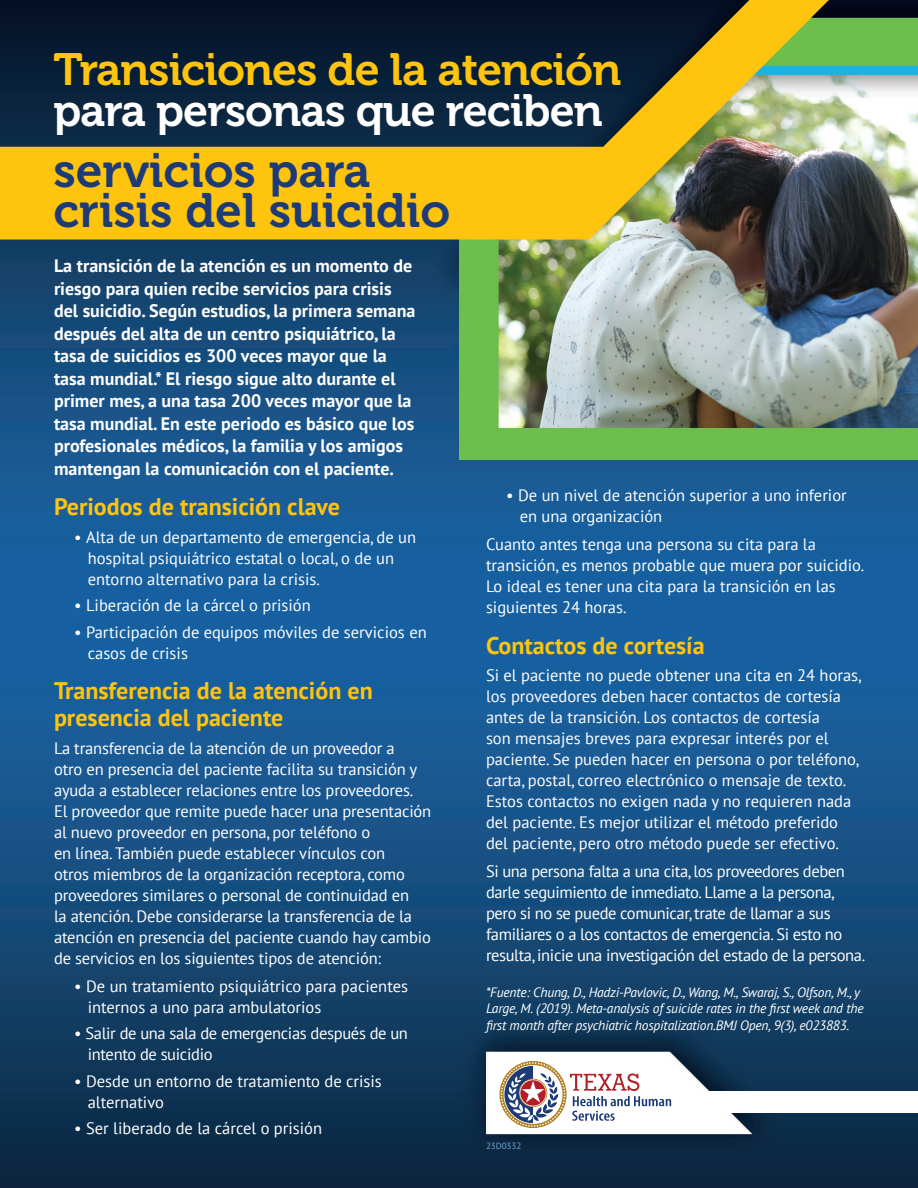
<style>
.page{position:relative;width:918px;height:1188px;background:#fff}
.page>*{position:absolute;margin:0;border:0;box-sizing:border-box;transform-origin:0 0}
.t1{font:48px/40.5px "Museo 700";color:#1d3b78}
.t2{font:45px "Museo 700";letter-spacing:-.02em;color:#fec40e}
.t3{font:45px "Museo 700";letter-spacing:-.02em;color:#fff}
.t4{font:700 24px/27px "PT Sans";color:#fec40e}
.t5{font:700 18px/22.5px "PT Sans";color:#fff}
.t6{font:16.5px/21px "PT Sans";letter-spacing:-.01em;color:#fff}
.t7{font:italic 13.5px/16.5px "PT Sans";letter-spacing:-.015em;color:#fff}
.t8{font:9px "PT Sans";color:#6fa9db}
</style>
<div class="page">
<img style="left:0;top:0;width:918px;height:1188px">
<svg style="left:0;top:0;width:829px;height:240px;background:#6e662f"></svg>
<div style="left:697px;top:1091px;width:221px;height:21px;background:#fff"></div>
<svg style="left:500px;top:1061px;width:171px;height:67px"></svg>
<h2 class="t2" style="left:53px;top:45px;width:569px">Transiciones de la atención</h2>
<h2 class="t3" style="left:53px;top:85px;width:551px">para personas que reciben</h2>
<h1 class="t1" style="left:53px;top:151px;width:398px">servicios para crisis del suicidio</h1>
<p class="t5" style="left:54px;top:254px;width:363px">La transición de la atención es un momento de riesgo para quien recibe servicios para crisis del suicidio. Según estudios, la primera semana después del alta de un centro psiquiátrico, la tasa de suicidios es 300 veces mayor que la tasa mundial.* El riesgo sigue alto durante el primer mes, a una tasa 200 veces mayor que la tasa mundial. En este periodo es básico que los profesionales médicos, la familia y los amigos mantengan la comunicación con el paciente.</p>
<h3 class="t4" style="left:54px;top:493px;width:288px">Periodos de transición clave</h3>
<p class="t6" style="left:74px;top:526px;width:343px">• Alta de un departamento de emergencia, de un</p>
<p class="t6" style="left:506px;top:485px;width:342px">• De un nivel de atención superior a uno inferior</p>
<p class="t6" style="left:486px;top:502px;width:331px;line-height:27.8px;text-indent:34px">en una organización<br>Cuanto antes tenga una persona su cita para la</p>
<p class="t6" style="left:486px;top:555px;width:380px">transición, es menos probable que muera por suicidio.<br>Lo ideal es tener una cita para la transición en las siguientes 24 horas.</p>
<h3 class="t4" style="left:486px;top:631px;width:220px">Contactos de cortesía</h3>
<p class="t6" style="left:486px;top:665px;width:377px">Si el paciente no puede obtener una cita en 24 horas, los proveedores deben hacer contactos de cortesía antes de la transición. Los contactos de cortesía<br>son mensajes breves para expresar interés por el paciente. Se pueden hacer en persona o por teléfono, carta, postal, correo electrónico o mensaje de texto.<br>Estos contactos no exigen nada y no requieren nada del paciente. Es mejor utilizar el método preferido del paciente, pero otro método puede ser efectivo.</p>
<p class="t6" style="left:486px;top:861px;width:381px">Si una persona falta a una cita, los proveedores deben darle seguimiento de inmediato. Llame a la persona, pero si no se puede comunicar, trate de llamar a sus familiares o a los contactos de emergencia. Si esto no resulta, inicie una investigación del estado de la persona.</p>
<p class="t7" style="left:486px;top:984px;width:379px">*Fuente: Chung, D., Hadzi-Pavlovic, D., Wang, M., Swaraj, S., Olfson, M., y<br>Large, M. (2019). Meta-analysis of suicide rates in the first week and the first month after psychiatric hospitalization.BMJ Open, 9(3), e023883.</p>
<p class="t6" style="left:88px;top:547px;width:308px">hospital psiquiátrico estatal o local, o de un entorno alternativo para la crisis.</p>
<p class="t6" style="left:74px;top:595px;width:238px">• Liberación de la cárcel o prisión</p>
<p class="t6" style="left:74px;top:621px;width:354px">• Participación de equipos móviles de servicios en</p>
<p class="t6" style="left:88px;top:642px;width:102px">casos de crisis</p>
<h3 class="t4" style="left:54px;top:677px;width:320px">Transferencia de la atención en presencia del paciente</h3>
<p class="t6" style="left:54px;top:737px;width:379px">La transferencia de la atención de un proveedor a<br>otro en presencia del paciente facilita su transición y ayuda a establecer relaciones entre los proveedores.<br>El proveedor que remite puede hacer una presentación al nuevo proveedor en persona, por teléfono o<br>en línea. También puede establecer vínculos con<br>otros miembros de la organización receptora, como proveedores similares o personal de continuidad en<br>la atención. Debe considerarse la transferencia de la atención en presencia del paciente cuando hay cambio de servicios en los siguientes tipos de atención:</p>
<p class="t6" style="left:88px;top:996px;width:235px">internos a uno para ambulatorios</p>
<p class="t6" style="left:88px;top:1043px;width:126px">intento de suicidio</p>
<p class="t6" style="left:88px;top:1091px;width:78px">alternativo</p>
<p class="t6" style="left:74px;top:975px;width:335px">• De un tratamiento psiquiátrico para pacientes</p>
<p class="t6" style="left:74px;top:1022px;width:335px">• Salir de una sala de emergencias después de un</p>
<p class="t6" style="left:74px;top:1070px;width:309px">• Desde un entorno de tratamiento de crisis</p>
<p class="t6" style="left:74px;top:1117px;width:249px">• Ser liberado de la cárcel o prisión</p>
<p class="t8" style="left:486px;top:1140px;width:37px">23D0332</p>
</div>
